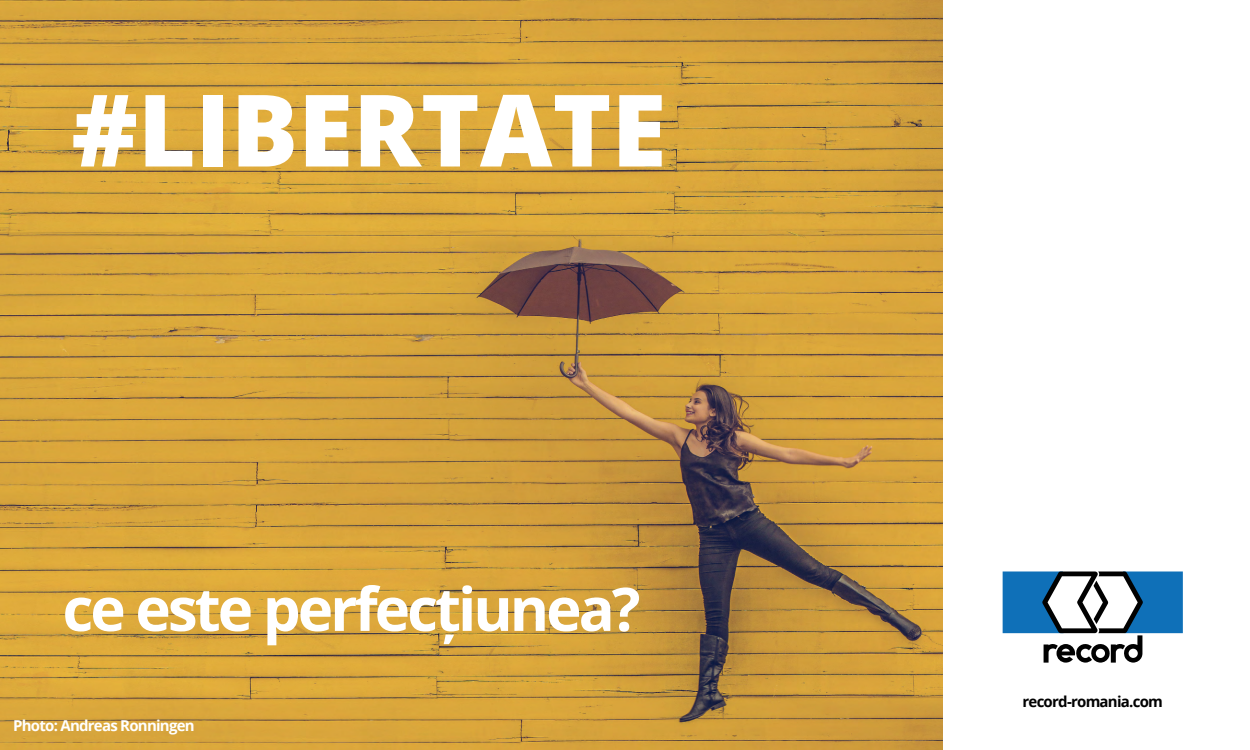
<style>
.page{position:relative;width:1250px;height:750px;background:#fff}
.page>*{position:absolute;margin:0;border:0;box-sizing:border-box;transform-origin:0 0}
.t1{font:800 100px "Open Sans";color:#fff}
.t2{font:700 60px "Open Sans";letter-spacing:-.05em;color:#fff}
.t3{font:700 15px "Open Sans";letter-spacing:-.05em;color:#fff}
.t4{font:700 15px "Open Sans";letter-spacing:-.05em;color:#000}
</style>
<div class="page">
<img style="left:0;top:0;width:943px;height:750px">
<svg style="left:1003px;top:571px;width:180px;height:92px"></svg>
<h1 class="t1" style="left:72px;top:54px;width:596px">#LIBERTATE</h1>
<h2 class="t2" style="left:62px;top:567px;width:579px">ce este perfecțiunea?</h2>
<p class="t3" style="left:13px;top:715px;width:183px">Photo: Andreas Ronningen</p>
<p class="t4" style="left:1023px;top:691px;width:142px">record-romania.com</p>
</div>
